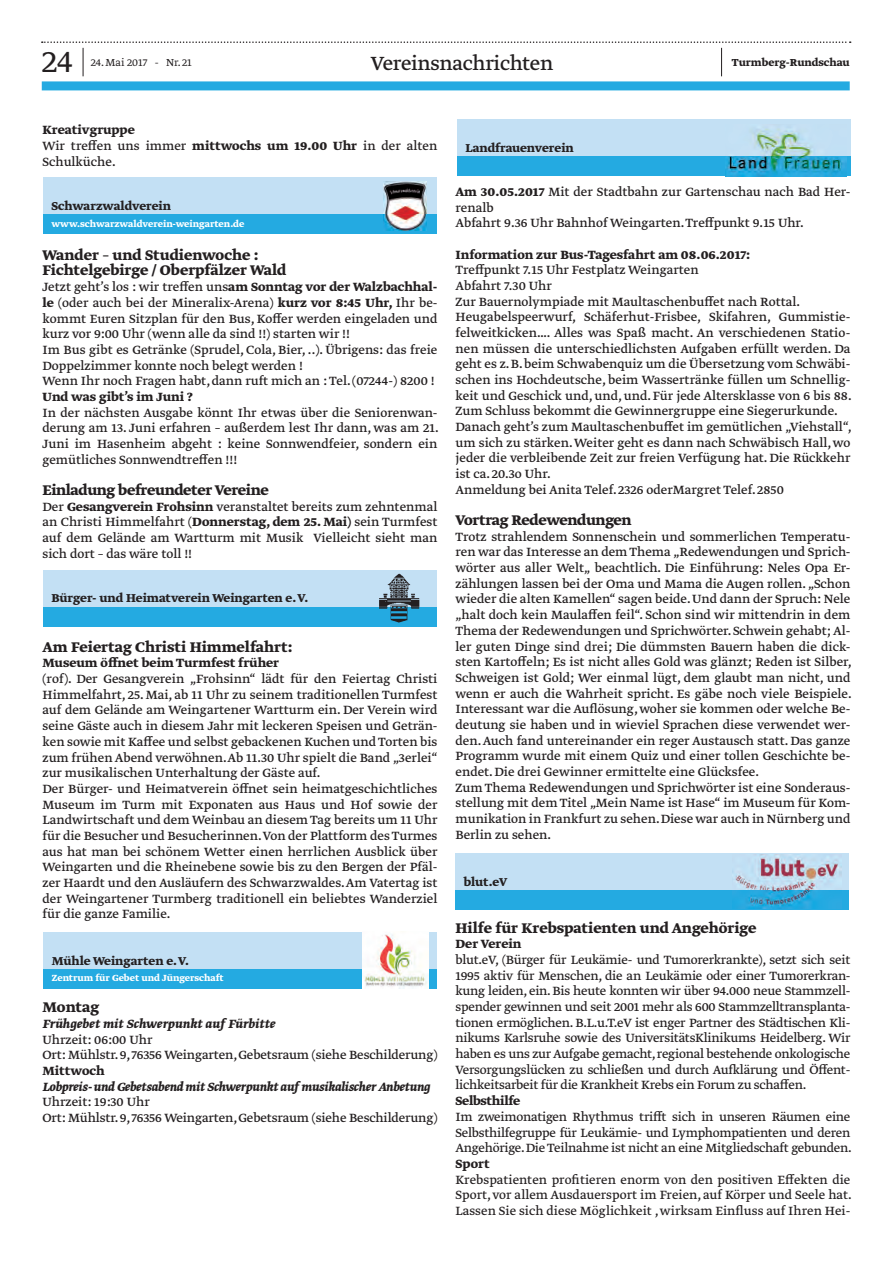
<style>
.page{position:relative;width:893px;height:1263px;background:#fff}
.page>*{position:absolute;margin:0;border:0;box-sizing:border-box;transform-origin:0 0}
.t1{font:300 36px "Greta Text Std";color:#231f20}
.t2{font:22.5px "Greta Text Std";letter-spacing:-.015em;color:#231f20}
.t3{font:700 16.5px/15.8px "Greta Text Std";color:#231f20}
.t4{font:700 16.5px "Greta Text Std";letter-spacing:-.02em;color:#231f20}
.t5{font:14.1px/15.8px "Greta Text Std";color:#231f20}
.t6{font:14.1px/15.8px "Greta Text Std Regular Min";letter-spacing:-.02em;color:#231f20;text-align:justify}
.t7{font:700 14.1px "Greta Text Std";color:#231f20}
.t8{font:italic 700 14.1px "Greta Text Std";letter-spacing:-.02em;color:#231f20}
.t9{font:italic 700 14.1px "Greta Text Std";color:#231f20}
.t10{font:700 14.1px "Greta Text Std";letter-spacing:-.02em;color:#231f20}
.t11{font:700 13.5px "Greta Text Std";color:#231f20}
.t12{font:700 12px "Greta Text Std";color:#231f20}
.t13{font:300 12px "Greta Text Std";color:#231f20}
.t14{font:700 10.5px "Greta Text Std";color:#fff}
.s1{font-weight:700}
.s2{font-family:"Greta Text Std Regular Min"}
</style>
<div class="page">
<div style="left:42px;top:81px;width:808px;height:9px;background:#24aae1"></div>
<svg style="left:42px;top:41px;width:809px;height:35px"></svg>
<div style="left:43px;top:177px;width:393px;height:57px;background:#c3e0f4"></div>
<div style="left:43px;top:214px;width:393px;height:20px;background:#24aae1"></div>
<img style="left:383px;top:182px;width:44px;height:48px">
<div style="left:43px;top:570px;width:393px;height:57px;background:#c3e0f4"></div>
<div style="left:43px;top:607px;width:393px;height:20px;background:#24aae1"></div>
<img style="left:379px;top:573px;width:41px;height:50px">
<div style="left:44px;top:932px;width:393px;height:57px;background:#c3e0f4"></div>
<div style="left:44px;top:969px;width:393px;height:20px;background:#24aae1"></div>
<img style="left:362px;top:932px;width:67px;height:57px">
<div style="left:457px;top:119px;width:393px;height:57px;background:#c3e0f4"></div>
<div style="left:457px;top:156px;width:393px;height:20px;background:#24aae1"></div>
<img style="left:725px;top:128px;width:122px;height:48px">
<div style="left:455px;top:853px;width:394px;height:57px;background:#c3e0f4"></div>
<div style="left:455px;top:890px;width:394px;height:20px;background:#24aae1"></div>
<img style="left:732px;top:855px;width:109px;height:53px">
<h1 class="t1" style="left:42px;top:41px;width:33px">24</h1>
<p class="t13" style="left:91px;top:56px;width:103px">24. Mai 2017 - Nr. 21</p>
<p class="t12" style="left:732px;top:56px;width:119px">Turmberg-Rundschau</p>
<h2 class="t2" style="left:371px;top:50px;width:184px">Vereinsnachrichten</h2>
<p class="t5" style="left:43px;top:123px;width:396px"><span class="s1">Kreativgruppe<br></span>Wir treffen uns immer <span class="s1">mittwochs um 19.00 Uhr</span> in der alten<br>Schulküche.</p>
<p class="t11" style="left:51px;top:198px;width:121px">Schwarzwaldverein</p>
<p class="t14" style="left:51px;top:218px;width:194px">www.schwarzwaldverein-weingarten.de</p>
<p class="t3" style="left:43px;top:248px;width:245px">Wander – und Studienwoche :<br>Fichtelgebirge / Oberpfälzer Wald</p>
<p class="t5" style="left:43px;top:280px;width:396px">Jetzt geht’s los : wir treffen uns<span class="s1">am Sonntag vor der Walzbachhal&shy;le</span> (oder auch bei der Mineralix-Arena) <span class="s1">kurz vor 8:45 Uhr,</span> Ihr be&shy;kommt Euren Sitzplan für den Bus, Koffer werden eingeladen und kurz vor 9:00 Uhr (wenn alle da sind !!) starten wir !!<br>Im Bus gibt es Getränke (Sprudel, Cola, Bier, ..). Übrigens: das freie Doppelzimmer konnte noch belegt werden !<br>Wenn Ihr noch Fragen habt, dann ruft mich an : Tel. (07244-) 8200 !</p>
<p class="t7" style="left:43px;top:388px;width:152px">Und was gibt’s im Juni ?</p>
<p class="t5" style="left:43px;top:405px;width:398px;text-align:justify">In der nächsten Ausgabe könnt Ihr etwas über die Seniorenwan&shy;derung am 13. Juni erfahren – außerdem lest Ihr dann, was am 21.<br>Juni im Hasenheim abgeht : keine Sonnwendfeier, sondern ein gemütliches Sonnwendtreffen !!!</p>
<p class="t4" style="left:43px;top:480px;width:228px">Einladung befreundeter Vereine</p>
<p class="t5" style="left:43px;top:499px;width:396px;text-align:justify">Der <span class="s1">Gesangverein Frohsinn</span> veranstaltet bereits zum zehntenmal an Christi Himmelfahrt (<span class="s1">Donnerstag, dem 25. Mai)</span> sein Turmfest auf dem Gelände am Wartturm mit Musik Vielleicht sieht man sich dort – das wäre toll !!</p>
<p class="t11" style="left:51px;top:590px;width:259px">Bürger- und Heimatverein Weingarten e. V.</p>
<p class="t3" style="left:43px;top:640px;width:251px">Am Feiertag Christi Himmelfahrt:</p>
<p class="t7" style="left:43px;top:655px;width:238px">Museum öffnet beim Turmfest früher</p>
<p class="t5" style="left:43px;top:672px;width:396px">(rof). Der Gesangverein „Frohsinn“ lädt für den Feiertag Christi Himmelfahrt, 25. Mai, ab 11 Uhr zu seinem traditionellen Turmfest auf dem Gelände am Weingartener Wartturm ein. Der Verein wird seine Gäste auch in diesem Jahr mit leckeren Speisen und Geträn&shy;ken sowie mit Kaffee und selbst gebackenen Kuchen und Torten bis zum frühen Abend verwöhnen.Ab 11.30 Uhr spielt die Band „3erlei“ zur musikalischen Unterhaltung der Gäste auf.<br>Der Bürger- und Heimatverein öffnet sein heimatgeschichtliches Museum im Turm mit Exponaten aus Haus und Hof sowie der Landwirtschaft und dem Weinbau an diesem Tag bereits um 11 Uhr für die Besucher und Besucherinnen. Von der Plattform des Turmes aus hat man bei schönem Wetter einen herrlichen Ausblick über Weingarten und die Rheinebene sowie bis zu den Bergen der Pfäl&shy;zer Haardt und den Ausläufern des Schwarzwaldes. Am Vatertag ist der Weingartener Turmberg traditionell ein beliebtes Wanderziel für die ganze Familie.</p>
<p class="t11" style="left:52px;top:953px;width:139px">Mühle Weingarten e. V.</p>
<p class="t14" style="left:52px;top:972px;width:173px">Zentrum für Gebet und Jüngerschaft</p>
<p class="t3" style="left:43px;top:1000px;width:58px">Montag</p>
<p class="t9" style="left:43px;top:1016px;width:235px">Frühgebet mit Schwerpunkt auf Fürbitte</p>
<p class="t5" style="left:43px;top:1032px;width:396px">Uhrzeit: 06:00 Uhr<br>Ort: Mühlstr. 9, 76356 Weingarten, Gebetsraum (siehe Beschilderung)</p>
<p class="t7" style="left:43px;top:1062px;width:64px">Mittwoch</p>
<p class="t8" style="left:43px;top:1078px;width:389px">Lobpreis- und Gebetsabend mit Schwerpunkt auf musikalischer Anbetung</p>
<p class="t5" style="left:43px;top:1095px;width:396px">Uhrzeit: 19:30 Uhr<br>Ort: Mühlstr. 9, 76356 Weingarten, Gebetsraum (siehe Beschilderung)</p>
<p class="t11" style="left:465px;top:140px;width:110px">Landfrauenverein</p>
<p class="t5" style="left:455px;top:184px;width:396px"><span class="s1">Am 30.05.2017</span> Mit der Stadtbahn zur Gartenschau nach Bad Her&shy;renalb<br>Abfahrt 9.36 Uhr Bahnhof Weingarten. Treffpunkt 9.15 Uhr.</p>
<p class="t7" style="left:455px;top:246px;width:296px">Information zur Bus-Tagesfahrt am 08.06.2017:</p>
<p class="t5" style="left:455px;top:263px;width:398px">Treffpunkt 7.15 Uhr Festplatz Weingarten<br>Abfahrt 7.30 Uhr<br>Zur Bauernolympiade mit Maultaschenbuffet nach Rottal.<br>Heugabelspeerwurf, Schäferhut-Frisbee, Skifahren, Gummistie&shy;felweitkicken…. Alles was Spaß macht. An verschiedenen Statio&shy;nen müssen die unterschiedlichsten Aufgaben erfüllt werden. Da geht es z. B. beim Schwabenquiz um die Übersetzung vom Schwäbi&shy;schen ins Hochdeutsche, beim Wassertränke füllen um Schnellig&shy;keit und Geschick und, und, und. Für jede Altersklasse von 6 bis 88.<br>Zum Schluss bekommt die Gewinnergruppe eine Siegerurkunde.<br>Danach geht’s zum Maultaschenbuffet im gemütlichen „Viehstall“, um sich zu stärken. Weiter geht es dann nach Schwäbisch Hall, wo jeder die verbleibende Zeit zur freien Verfügung hat. Die Rückkehr ist ca. 20.3o Uhr.<br>Anmeldung bei Anita Telef. 2326 oderMargret Telef. 2850</p>
<p class="t4" style="left:455px;top:510px;width:178px">Vortrag Redewendungen</p>
<p class="t5" style="left:455px;top:529px;width:398px">Trotz strahlendem Sonnenschein und sommerlichen Temperatu&shy;ren war das Interesse an dem Thema „Redewendungen und Sprich&shy;wörter aus aller Welt„ beachtlich. Die Einführung: Neles Opa Er&shy;zählungen lassen bei der Oma und Mama die Augen rollen. „Schon wieder die alten Kamellen“ sagen beide. Und dann der Spruch: Nele „halt doch kein Maulaffen feil“. Schon sind wir mittendrin in dem Thema der Redewendungen und Sprichwörter. Schwein gehabt; Al&shy;ler guten Dinge <span class="s2">sind dre</span>i; Die dümmsten Bauern haben die dick&shy;sten Kartoffeln; Es ist nicht alles Gold was glänzt; Reden ist Silber, Schweigen ist Gold; Wer einmal lügt, dem glaubt man nicht, und wenn er auch die Wahrheit spricht. Es gäbe noch viele Beispiele.<br>Interessant war die Auflösung, woher sie kommen oder welche Be&shy;deutung sie haben und in wieviel Sprachen diese verwendet wer&shy;den. Auch fand untereinander ein reger Austausch statt. Das ganze Programm wurde mit einem Quiz und einer tollen Geschichte be&shy;endet. Die drei Gewinner ermittelte eine Glücksfee.<br>Zum Thema Redewendungen und Sprichwörter ist eine Sonderaus&shy;stellung mit dem Titel „Mein Name ist Hase“ im Museum für Kom&shy;munikation in Frankfurt zu sehen. Diese war auch in Nürnberg und Berlin zu sehen.</p>
<p class="t11" style="left:464px;top:874px;width:45px">blut.eV</p>
<p class="t3" style="left:455px;top:920px;width:302px">Hilfe für Krebspatienten und Angehörige</p>
<p class="t7" style="left:455px;top:936px;width:68px">Der Verein</p>
<p class="t6" style="left:455px;top:953px;width:396px">blut.eV, (Bürger für Leukämie- und Tumorerkrankte), setzt sich seit 1995 aktiv für Menschen, die an Leukämie oder einer Tumorerkran&shy;kung leiden, ein. Bis heute konnten wir über 94.000 neue Stammzell&shy;spender gewinnen und seit 2001 mehr als 600 Stammzelltransplanta&shy;tionen ermöglichen. B.L.u.T.eV ist enger Partner des Städtischen Kli&shy;nikums Karlsruhe sowie des UniversitätsKlinikums Heidelberg. Wir haben es uns zur Aufgabe gemacht, regional bestehende onkologische Versorgungslücken zu schließen und durch Aufklärung und Öffent&shy;lichkeitsarbeit für die Krankheit Krebs ein Forum zu schaffen.</p>
<p class="t10" style="left:455px;top:1092px;width:66px">Selbsthilfe</p>
<p class="t6" style="left:455px;top:1109px;width:398px">Im zweimonatigen Rhythmus trifft sich in unseren Räumen eine Selbsthilfegruppe für Leukämie- und Lymphompatienten und deren Angehörige. Die Teilnahme ist nicht an eine Mitgliedschaft gebunden.</p>
<p class="t7" style="left:455px;top:1155px;width:36px">Sport</p>
<p class="t6" style="left:455px;top:1172px;width:398px">Krebspatienten profitieren enorm von den positiven Effekten die Sport, vor allem Ausdauersport im Freien, auf Körper und Seele hat.<br>Lassen Sie sich diese Möglichkeit , wirksam Einfluss auf Ihren Hei-</p>
</div>
